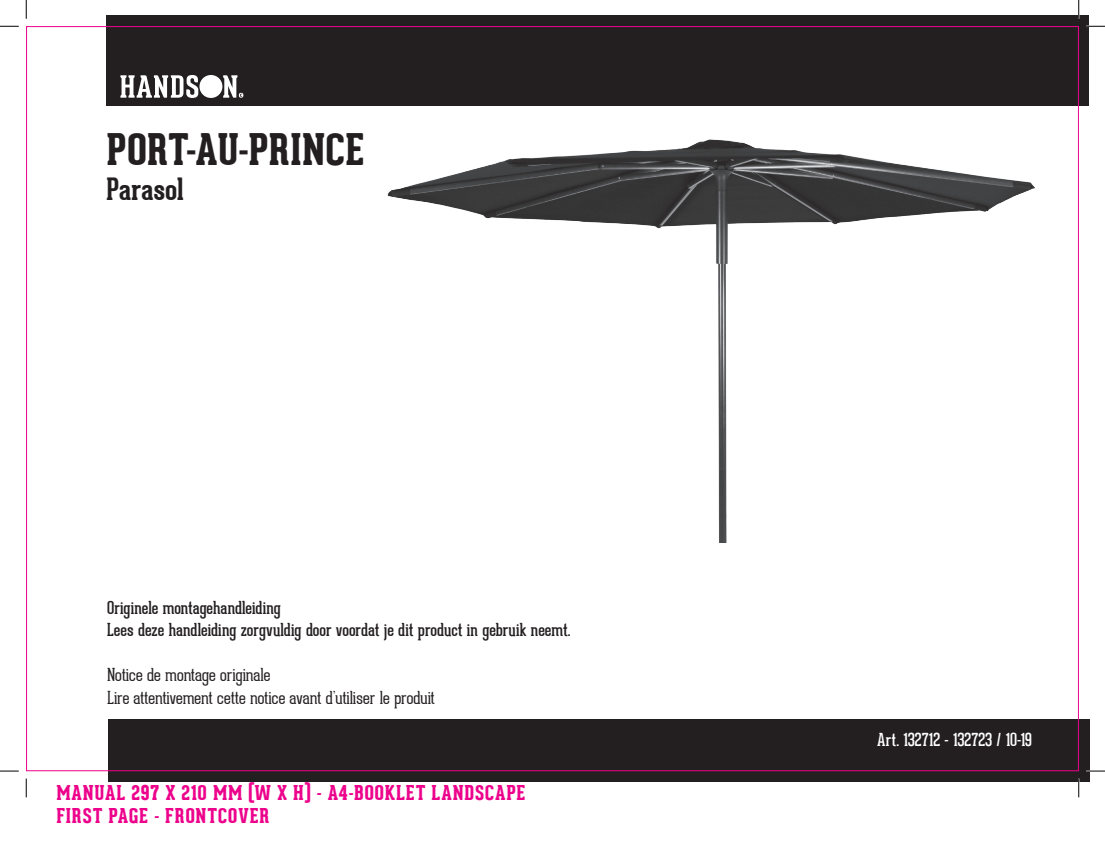
<style>
.page{position:relative;width:1105px;height:842px;background:#fff}
.page>*{position:absolute;margin:0;border:0;box-sizing:border-box;transform-origin:0 0}
.t1{font:800 42.5px "Geared Slab";letter-spacing:-.005em;color:#231f20}
.t2{font:700 30px "Geared Slab";letter-spacing:-.005em;color:#231f20}
.t3{font:800 20px/22.5px "Geared Slab";letter-spacing:.035em;color:#ed028c}
.t4{font:17.5px/22.5px "Geared Slab";color:#231f20}
.t5{font:100 17.5px/22.5px "Geared Slab";letter-spacing:-.01em;color:#231f20}
.t6{font:17.5px "Geared Slab";letter-spacing:.005em;color:#fff}
</style>
<div class="page">
<img style="left:387px;top:139px;width:648px;height:403px">
<div style="left:108px;top:718px;width:981px;height:63px;background:#231f20"></div>
<div style="left:106px;top:16px;width:983px;height:90px;background:#231f20"></div>
<div style="left:199px;top:75px;width:23px;height:23px;background:#fff;border-radius:50%"></div>
<svg style="left:223px;top:75px;width:20px;height:23px"></svg>
<svg style="left:120px;top:75px;width:78px;height:23px"></svg>
<svg style="left:0;top:25px;width:19px;height:2px"></svg>
<svg style="left:1086px;top:25px;width:19px;height:2px"></svg>
<svg style="left:0;top:770px;width:19px;height:1px"></svg>
<svg style="left:1086px;top:770px;width:19px;height:1px"></svg>
<svg style="left:25px;top:0;width:2px;height:19px"></svg>
<svg style="left:25px;top:778px;width:2px;height:19px"></svg>
<svg style="left:1078px;top:0;width:1px;height:19px"></svg>
<svg style="left:1078px;top:778px;width:1px;height:19px"></svg>
<h1 class="t1" style="left:106px;top:125px;width:260px">PORT-AU-PRINCE</h1>
<h2 class="t2" style="left:106px;top:170px;width:79px">Parasol</h2>
<p class="t4" style="left:107px;top:596px;width:465px">Originele montagehandleiding<br>Lees deze handleiding zorgvuldig door voordat je dit product in gebruik neemt.</p>
<p class="t5" style="left:107px;top:663px;width:329px">Notice de montage originale<br>Lire attentivement cette notice avant d’utiliser le produit</p>
<p class="t3" style="left:56px;top:782px;width:471px">MANUAL 297 X 210 MM (W X H) - A4-BOOKLET LANDSCAPE<br>FIRST PAGE - FRONTCOVER</p>
<p class="t6" style="left:877px;top:728px;width:156px">Art. 132712 - 132723 / 10-19</p>
</div>
